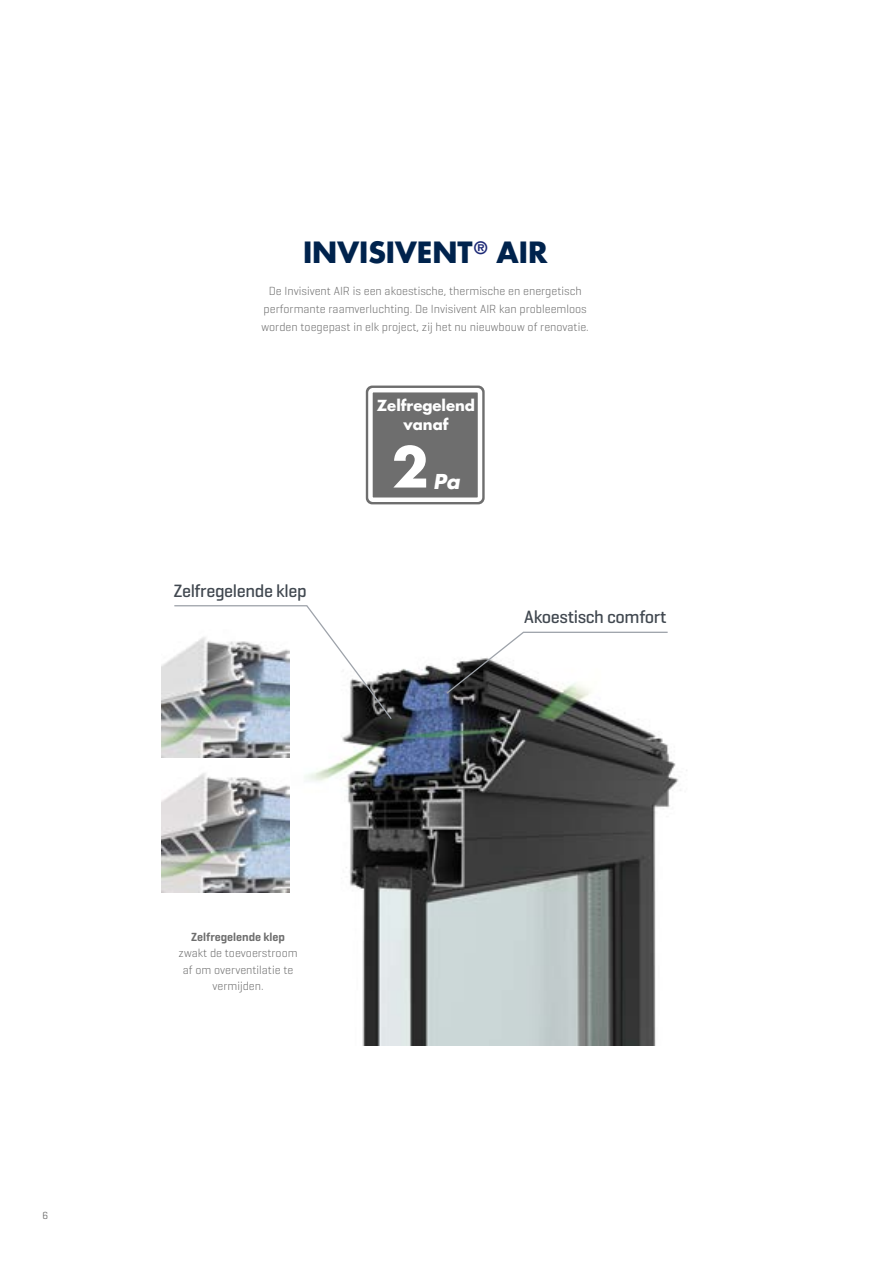
<style>
.page{position:relative;width:893px;height:1263px;background:#fff}
.page>*{position:absolute;margin:0;border:0;box-sizing:border-box;transform-origin:0 0}
.t1{font:700 54.15px "Futura Std";color:#fff}
.t2{font:700 28.5px "Futura Std";color:#00234d}
.t3{font:italic 700 19.95px "Futura Std";color:#fff}
.t4{font:500 18.15px "Geogrotesque";letter-spacing:-.02em;color:#414850}
.t5{font:700 14.85px/18.6px "Futura Std";color:#fff;text-align:center}
.t6{font:300 12px/18px "Geogrotesque";color:#6e6e6e;text-align:center}
.t7{font:600 12px "Geogrotesque";color:#6e6e6e}
.t8{font:10.5px "Geogrotesque";color:#6e6e6e}
</style>
<div class="page">
<img style="left:281px;top:665px;width:406px;height:380px">
<img style="left:162px;top:658px;width:127px;height:99px">
<img style="left:162px;top:765px;width:127px;height:128px">
<div style="left:366px;top:386px;width:119px;height:118px;background:#6e6e6e;border-radius:6px"></div>
<div style="left:368px;top:388px;width:114px;height:114px;border:4px solid #fff;border-radius:3px"></div>
<svg style="left:445px;top:631px;width:224px;height:64px"></svg>
<svg style="left:173px;top:605px;width:220px;height:115px"></svg>
<p class="t8" style="left:43px;top:1209px;width:7px">6</p>
<h2 class="t2" style="left:303px;top:233px;width:246px">INVISIVENT<sup>®</sup> AIR</h2>
<p class="t6" style="left:262px;top:282px;width:329px">De Invisivent AIR is een akoestische, thermische en energetisch performante raamverluchting. De Invisivent AIR kan probleemloos worden toegepast in elk project, zij het nu nieuwbouw of renovatie.</p>
<h3 class="t4" style="left:173px;top:579px;width:135px">Zelfregelende klep</h3>
<p class="t5" style="left:377px;top:396px;width:100px">Zelfregelend vanaf</p>
<h1 class="t1" style="left:392px;top:431px;width:39px">2</h1>
<h3 class="t3" style="left:433px;top:468px;width:28px">Pa</h3>
<h3 class="t4" style="left:524px;top:606px;width:144px">Akoestisch comfort</h3>
<p class="t7" style="left:191px;top:929px;width:95px">Zelfregelende klep</p>
<p class="t6" style="left:179px;top:944px;width:121px;line-height:16.5px">zwakt de toevoerstroom af om overventilatie te vermijden.</p>
</div>
